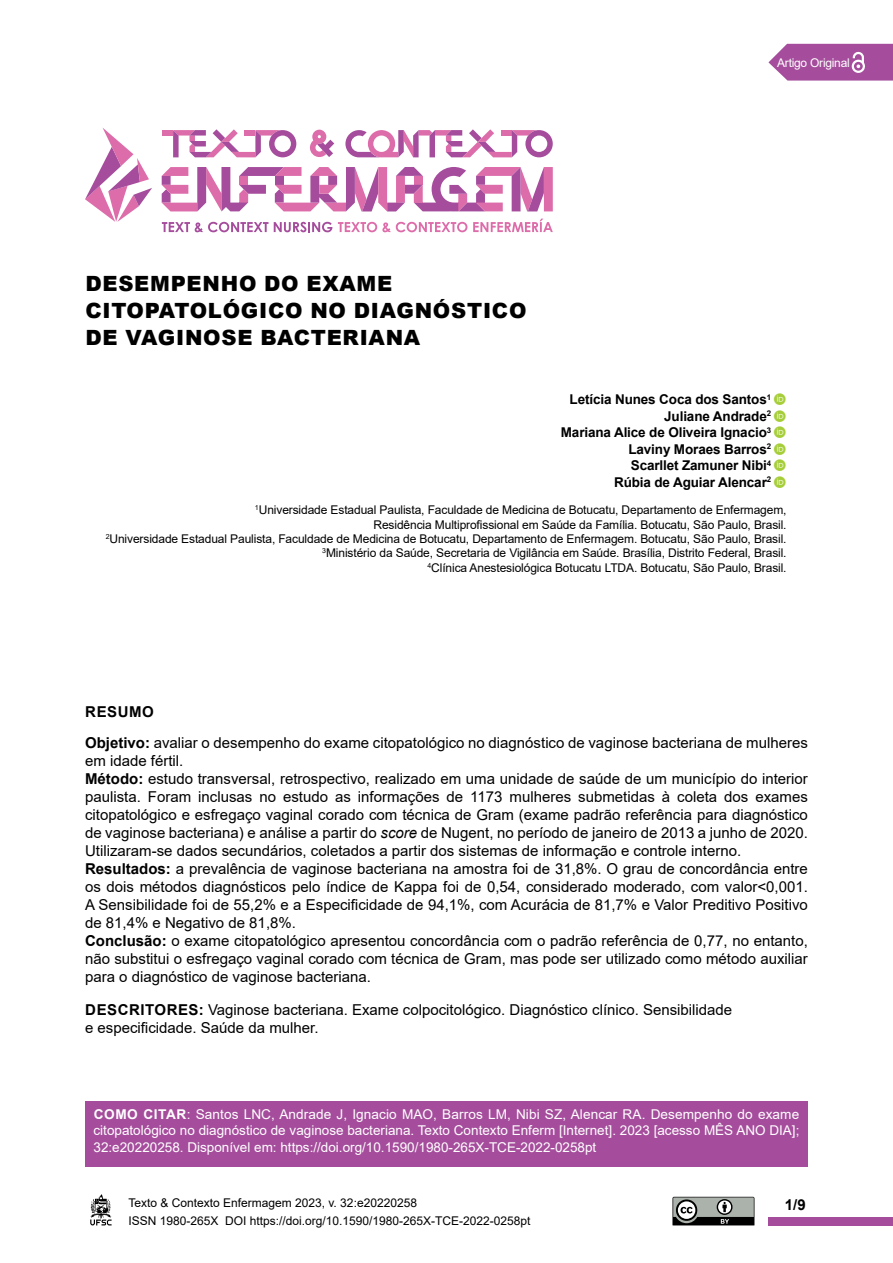
<style>
.page{position:relative;width:893px;height:1263px;background:#fff}
.page>*{position:absolute;margin:0;border:0;box-sizing:border-box;transform-origin:0 0}
.t1{font:900 21px/27px "Arial";letter-spacing:.035em;color:#000}
.t2{font:15px/18px "Arial";color:#000}
.t3{font:700 15px "Arial";color:#000}
.t4{font:13.5px/16.2px "Arial";color:#fff;text-align:justify}
.t5{font:700 13.5px/16.5px "Arial";letter-spacing:-.01em;color:#000;text-align:right}
.t6{font:12px/14.4px "Arial";letter-spacing:-.01em;color:#000}
.t7{font:12px "Arial";letter-spacing:-.02em;color:#fff}
.s1{font-weight:700}
.s2{font-style:italic}
</style>
<div class="page">
<div style="left:769px;top:1217px;width:124px;height:8px;background:#a54d9c"></div>
<svg style="left:90px;top:1194px;width:22px;height:31px"></svg>
<svg style="left:162px;top:167px;width:391px;height:45px"></svg>
<div style="left:162px;top:130px;width:11px;height:6px;background:#dd6daa"></div>
<svg style="left:173px;top:129px;width:123px;height:28px"></svg>
<svg style="left:310px;top:129px;width:243px;height:28px"></svg>
<svg style="left:162px;top:222px;width:106px;height:10px"></svg>
<svg style="left:274px;top:222px;width:58px;height:10px"></svg>
<svg style="left:338px;top:222px;width:129px;height:10px"></svg>
<svg style="left:473px;top:219px;width:80px;height:13px"></svg>
<svg style="left:85px;top:128px;width:67px;height:94px"></svg>
<svg style="left:768px;top:44px;width:125px;height:37px;background:#af61a7"></svg>
<svg style="left:672px;top:1197px;width:83px;height:29px;background:#777b78"></svg>
<div style="left:85px;top:1101px;width:723px;height:66px;background:#a54d9c"></div>
<h1 class="t1" style="left:85px;top:270px;width:443px">DESEMPENHO DO EXAME<br>CITOPATOLÓGICO NO DIAGNÓSTICO<br>DE VAGINOSE BACTERIANA</h1>
<p class="t7" style="left:777px;top:54px;width:74px">Artigo Original</p>
<p class="t5" style="left:561px;top:392px;width:212px">Letícia Nunes Coca dos Santos<sup>1<br></sup>Juliane Andrade<sup>2<br></sup>Mariana Alice de Oliveira Ignacio<sup>3<br></sup>Laviny Moraes Barros<sup>2<br></sup>Scarllet Zamuner Nibi<sup>4<br></sup>Rúbia de Aguiar Alencar<sup>2</sup></p>
<p class="t6" style="left:106px;top:503px;width:682px;text-align:right"><sup>1</sup>Universidade Estadual Paulista, Faculdade de Medicina de Botucatu, Departamento de Enfermagem,<br>Residência Multiprofissional em Saúde da Família. Botucatu, São Paulo, Brasil.<br><sup>2</sup>Universidade Estadual Paulista, Faculdade de Medicina de Botucatu, Departamento de Enfermagem. Botucatu, São Paulo, Brasil.<br><sup>3</sup>Ministério da Saúde, Secretaria de Vigilância em Saúde. Brasília, Distrito Federal, Brasil.<br><sup>4</sup>Clínica Anestesiológica Botucatu LTDA. Botucatu, São Paulo, Brasil.</p>
<p class="t2" style="left:85px;top:697px;width:724px;line-height:30.8px"><span class="s1">RESUMO<br>Objetivo:</span> avaliar o desempenho do exame citopatológico no diagnóstico de vaginose bacteriana de mulheres</p>
<p class="t2" style="left:85px;top:752px;width:724px">em idade fértil.<br><span class="s1">Método:</span> estudo transversal, retrospectivo, realizado em uma unidade de saúde de um município do interior paulista. Foram inclusas no estudo as informações de 1173 mulheres submetidas à coleta dos exames citopatológico e esfregaço vaginal corado com técnica de Gram (exame padrão referência para diagnóstico de vaginose bacteriana) e análise a partir do <span class="s2">score</span> de Nugent, no período de janeiro de 2013 a junho de 2020.<br>Utilizaram-se dados secundários, coletados a partir dos sistemas de informação e controle interno.<br><span class="s1">Resultados:</span> a prevalência de vaginose bacteriana na amostra foi de 31,8%. O grau de concordância entre os dois métodos diagnósticos pelo índice de Kappa foi de 0,54, considerado moderado, com valor&lt;0,001.<br>A Sensibilidade foi de 55,2% e a Especificidade de 94,1%, com Acurácia de 81,7% e Valor Preditivo Positivo de 81,4% e Negativo de 81,8%.<br><span class="s1">Conclusão:</span> o exame citopatológico apresentou concordância com o padrão referência de 0,77, no entanto, não substitui o esfregaço vaginal corado com técnica de Gram, mas pode ser utilizado como método auxiliar para o diagnóstico de vaginose bacteriana.</p>
<p class="t2" style="left:85px;top:1001px;width:649px"><span class="s1">DESCRITORES:</span> Vaginose bacteriana. Exame colpocitológico. Diagnóstico clínico. Sensibilidade e especificidade. Saúde da mulher.</p>
<p class="t4" style="left:94px;top:1106px;width:707px"><span class="s1">COMO CITAR</span>: Santos LNC, Andrade J, Ignacio MAO, Barros LM, Nibi SZ, Alencar RA. Desempenho do exame citopatológico no diagnóstico de vaginose bacteriana. Texto Contexto Enferm [Internet]. 2023 [acesso MÊS ANO DIA]; 32:e20220258. Disponível em: https://doi.org/10.1590/1980-265X-TCE-2022-0258pt</p>
<p class="t6" style="left:128px;top:1194px;width:404px;line-height:18px">Texto &amp; Contexto Enfermagem 2023, v. 32:e20220258<br>ISSN 1980-265X DOI https://doi.org/10.1590/1980-265X-TCE-2022-0258pt</p>
<p class="t3" style="left:785px;top:1194px;width:22px">1/9</p>
</div>
